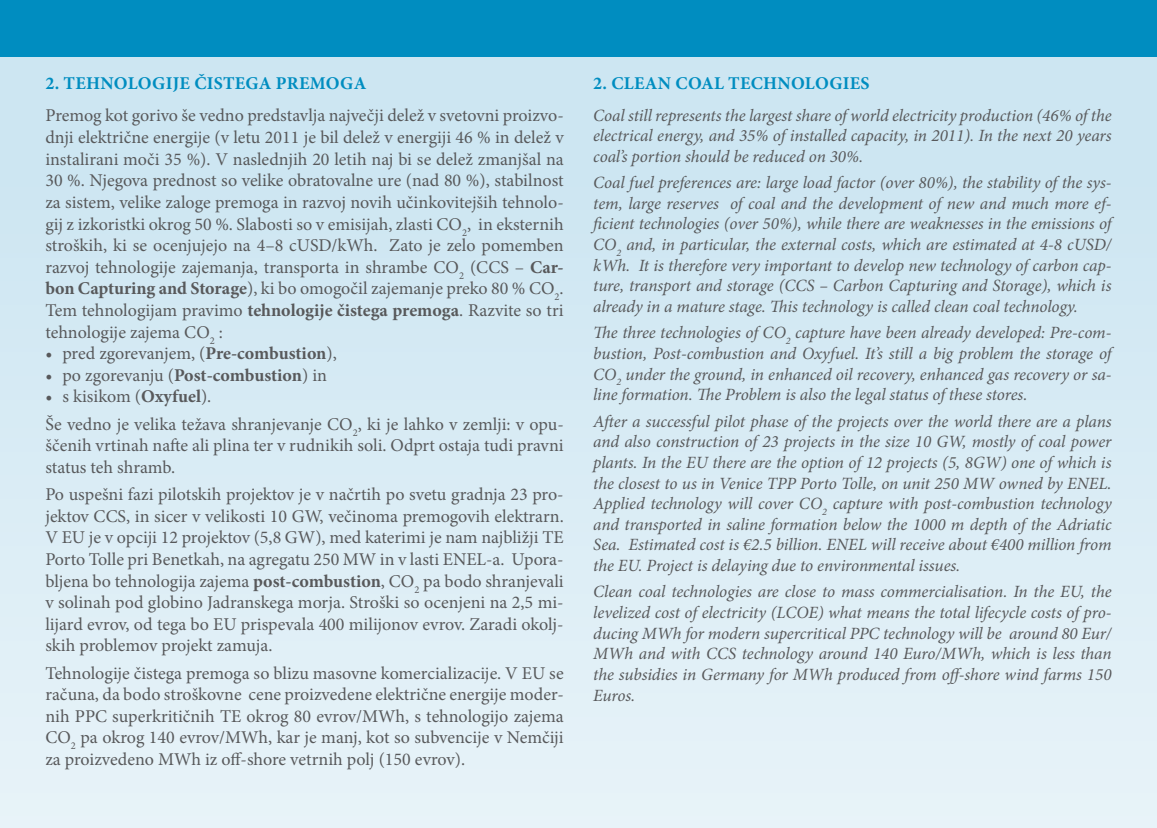
<style>
.page{position:relative;width:1157px;height:828px;background:#fff}
.page>*{position:absolute;margin:0;border:0;box-sizing:border-box;transform-origin:0 0}
.t1{font:18px/21.6px "Minion Pro";color:#58595b;text-align:justify}
.t2{font:700 18px "Minion Pro";letter-spacing:.015em;color:#008dc0}
.t3{font:italic 17.2px/20.6px "Minion Pro";letter-spacing:-.01em;color:#58595b;text-align:justify}
.s1{font-weight:700}
</style>
<div class="page">
<div style="left:0;top:0;width:1157px;height:828px;background:linear-gradient(to bottom,#c7e3f0,#e7f3f8)"></div>
<div style="left:0;top:0;width:1157px;height:57px;background:#008dc0"></div>
<p class="t2" style="left:45px;top:70px;width:322px">2. TEHNOLOGIJE ČISTEGA PREMOGA</p>
<p class="t1" style="left:45px;top:105px;width:520px">Premog kot gorivo še vedno predstavlja največji delež v svetovni proizvo&shy;dnji električne energije (v letu 2011 je bil delež v energiji 46 % in delež v instalirani moči 35 %). V naslednjih 20 letih naj bi se delež zmanjšal na 30 %. Njegova prednost so velike obratovalne ure (nad 80 %), stabilnost za sistem, velike zaloge premoga in razvoj novih učinkovitejših tehnolo&shy;gij z izkoristki okrog 50 %. Slabosti so v emisijah, zlasti CO<sub>2</sub>, in eksternih stroških, ki se ocenjujejo na 4–8 cUSD/kWh. Zato je zelo pomemben razvoj tehnologije zajemanja, transporta in shrambe CO<sub>2</sub> (CCS – <span class="s1">Car&shy;bon Capturing and Storage</span>), ki bo omogočil zajemanje preko 80 % CO<sub>2</sub>.<br>Tem tehnologijam pravimo <span class="s1">tehnologije čistega premoga</span>. Razvite so tri tehnologije zajema CO<sub>2</sub> :</p>
<p class="t1" style="left:45px;top:343px;width:293px">• pred zgorevanjem, (<span class="s1">Pre-combustion</span>),</p>
<p class="t1" style="left:45px;top:364px;width:283px">• po zgorevanju (<span class="s1">Post-combustion</span>) in</p>
<p class="t1" style="left:45px;top:383px;width:520px;line-height:27.2px">• s kisikom (<span class="s1">Oxyfuel</span>).<br>Še vedno je velika težava shranjevanje CO<sub>2</sub>, ki je lahko v zemlji: v opu-</p>
<p class="t1" style="left:45px;top:435px;width:520px">ščenih vrtinah nafte ali plina ter v rudnikih soli. Odprt ostaja tudi pravni status teh shramb.</p>
<p class="t1" style="left:45px;top:484px;width:520px">Po uspešni fazi pilotskih projektov je v načrtih po svetu gradnja 23 pro&shy;jektov CCS, in sicer v velikosti 10 GW, večinoma premogovih elektrarn.<br>V EU je v opciji 12 projektov (5,8 GW), med katerimi je nam najbližji TE Porto Tolle pri Benetkah, na agregatu 250 MW in v lasti ENEL-a. Upora&shy;bljena bo tehnologija zajema <span class="s1">post-combustion</span>, CO<sub>2</sub> pa bodo shranjevali v solinah pod globino Jadranskega morja. Stroški so ocenjeni na 2,5 mi&shy;lijard evrov, od tega bo EU prispevala 400 milijonov evrov. Zaradi okolj&shy;skih problemov projekt zamuja.</p>
<p class="t1" style="left:45px;top:662px;width:520px">Tehnologije čistega premoga so blizu masovne komercializacije. V EU se računa, da bodo stroškovne cene proizvedene električne energije moder&shy;nih PPC superkritičnih TE okrog 80 evrov/MWh, s tehnologijo zajema CO<sub>2</sub> pa okrog 140 evrov/MWh, kar je manj, kot so subvencije v Nemčiji za proizvedeno MWh iz off-shore vetrnih polj (150 evrov).</p>
<p class="t2" style="left:593px;top:70px;width:278px">2. CLEAN COAL TECHNOLOGIES</p>
<p class="t3" style="left:593px;top:105px;width:520px">Coal still represents the largest share of world electricity production (46% of the electrical energy, and 35% of installed capacity, in 2011). In the next 20 years coal’s portion should be reduced on 30%.</p>
<p class="t3" style="left:593px;top:172px;width:520px">Coal fuel preferences are: large load factor (over 80%), the stability of the sys&shy;tem, large reserves of coal and the development of new and much more ef&shy;ficient technologies (over 50%), while there are weaknesses in the emissions of CO<sub>2</sub> and, in particular, the external costs, which are estimated at 4-8 cUSD/ kWh. It is therefore very important to develop new technology of carbon cap&shy;ture, transport and storage (CCS – Carbon Capturing and Storage), which is already in a mature stage. This technology is called clean coal technology.</p>
<p class="t3" style="left:593px;top:322px;width:520px">The three technologies of CO<sub>2</sub> capture have been already developed: Pre-com&shy;bustion, Post-combustion and Oxyfuel. It’s still a big problem the storage of CO<sub>2</sub> under the ground, in enhanced oil recovery, enhanced gas recovery or sa&shy;line formation. The Problem is also the legal status of these stores.</p>
<p class="t3" style="left:593px;top:411px;width:520px">After a successful pilot phase of the projects over the world there are a plans and also construction of 23 projects in the size 10 GW, mostly of coal power plants. In the EU there are the option of 12 projects (5, 8GW) one of which is the closest to us in Venice TPP Porto Tolle, on unit 250 MW owned by ENEL.<br>Applied technology will cover CO<sub>2</sub> capture with post-combustion technology and transported in saline formation below the 1000 m depth of the Adriatic Sea. Estimated cost is €2.5 billion. ENEL will receive about €400 million from the EU. Project is delaying due to environmental issues.</p>
<p class="t3" style="left:593px;top:581px;width:520px">Clean coal technologies are close to mass commercialisation. In the EU, the levelized cost of electricity (LCOE) what means the total lifecycle costs of pro&shy;ducing MWh for modern supercritical PPC technology will be around 80 Eur/ MWh and with CCS technology around 140 Euro/MWh, which is less than the subsidies in Germany for MWh produced from off-shore wind farms 150<br>Euros.</p>
</div>
